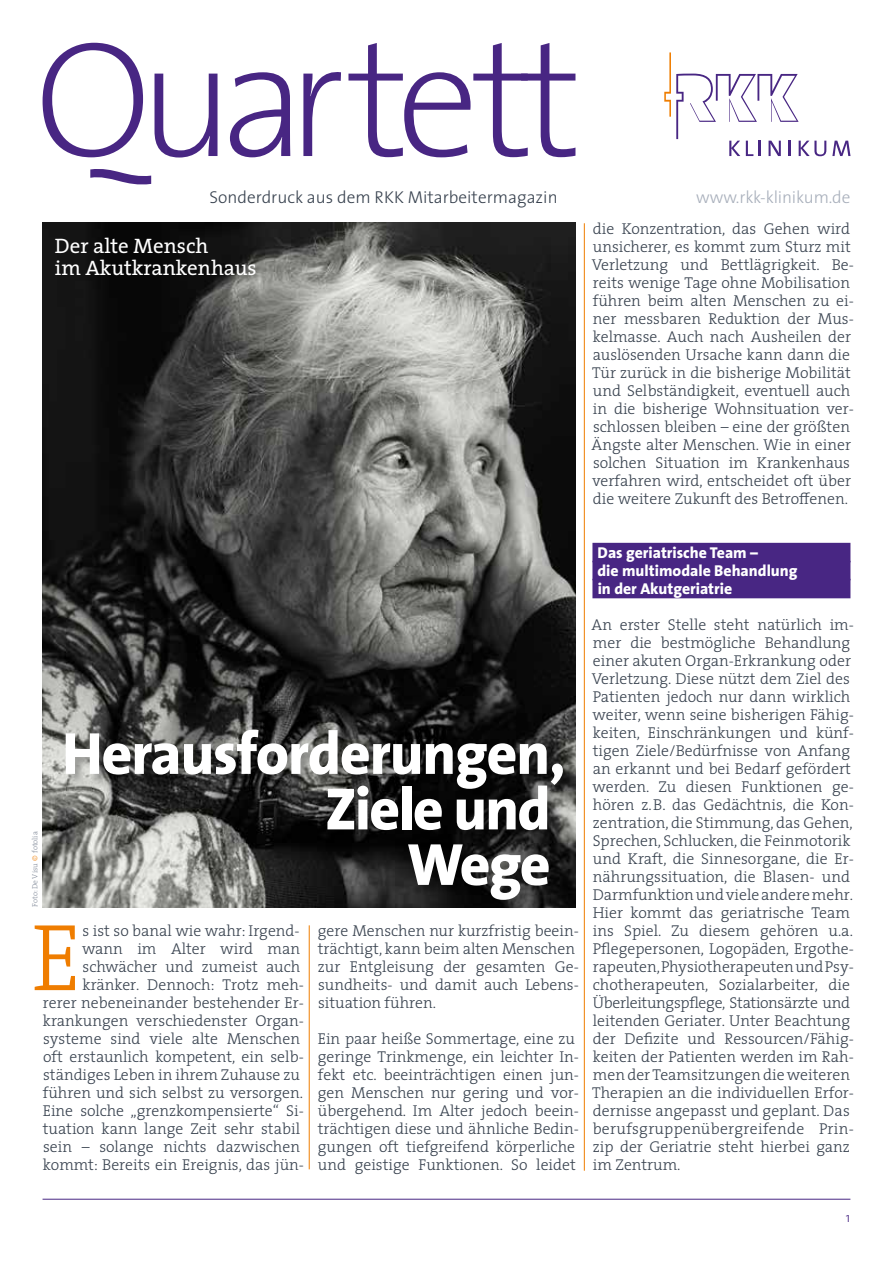
<style>
.page{position:relative;width:893px;height:1263px;background:#fff}
.page>*{position:absolute;margin:0;border:0;box-sizing:border-box;transform-origin:0 0}
.t1{font:200 165.75px "The Sans";letter-spacing:-.08em;color:#482683}
.t2{font:300 95.7px "The Serif";color:#ef7d00}
.t3{font:800 60px/55.5px "The Sans";letter-spacing:-.025em;color:#fff;text-align:right}
.t4{font:21px/22.5px "The Serif";color:#fff}
.t5{font:300 17.25px "The Sans";color:#37414e}
.t6{font:300 17.25px "The Sans";letter-spacing:-.01em;color:#a8afbb}
.t7{font:300 15.75px/18px "The Serif";color:#37414e}
.t8{font:800 15.75px/18px "The Sans";color:#fff}
.t9{font:300 13.5px "The Sans";color:#482683}
.t10{font:300 7.5px "The Serif";color:#808998}
.s1{color:#ef7d00}
</style>
<div class="page">
<hr style="left:43px;top:1199px;width:807px;height:1px;background:#482683">
<hr style="left:309px;top:925px;width:1px;height:244px;background:#ef7d00">
<hr style="left:584px;top:223px;width:1px;height:948px;background:#ef7d00">
<div style="left:592px;top:543px;width:258px;height:19px;background:#482683"></div>
<div style="left:592px;top:561px;width:258px;height:19px;background:#482683"></div>
<div style="left:592px;top:579px;width:258px;height:19px;background:#482683"></div>
<svg style="left:832px;top:141px;width:18px;height:15px"></svg>
<svg style="left:664px;top:52px;width:162px;height:104px"></svg>
<img style="left:43px;top:222px;width:532px;height:685px">
<div style="left:66px;top:729px;width:508px;height:182px;background:#000;opacity:.3"></div>
<h1 class="t1" style="left:34px;top:-37px;width:549px">Quartett</h1>
<p class="t5" style="left:210px;top:183px;width:350px">Sonderdruck aus dem RKK Mitarbeitermagazin</p>
<h3 class="t4" style="left:55px;top:234px;width:203px">Der alte Mensch<br>im Akutkrankenhaus</h3>
<p class="t6" style="left:696px;top:183px;width:156px">www.rkk-klinikum.de</p>
<p class="t7" style="left:592px;top:219px;width:264px">die Konzentration, das Gehen wird unsicherer, es kommt zum Sturz mit Verletzung und Bettlägrigkeit. Be&shy;reits wenige Tage ohne Mobilisation führen beim alten Menschen zu ei&shy;ner messbaren Reduktion der Mus&shy;kelmasse. Auch nach Ausheilen der auslösenden Ursache kann dann die Tür zurück in die bisherige Mobilität und Selbständigkeit, eventuell auch in die bisherige Wohnsituation ver&shy;schlossen bleiben – eine der größten Ängste alter Menschen. Wie in einer solchen Situation im Krankenhaus verfahren wird, entscheidet oft über die weitere Zukunft des Betro≠enen.</p>
<p class="t10" style="left:29px;top:907px;width:77px;rotate:-90deg">Foto: De Visu <span class="s1">©</span> fotolia</p>
<h3 class="t3" style="left:62px;top:724px;width:505px">Herausforderungen,<br>Ziele und<br>Wege</h3>
<p class="t7" style="left:43px;top:921px;width:263px;text-align:right">s ist so banal wie wahr: Irgend&shy;wann im Alter wird man schwächer und zumeist auch kränker. Dennoch: Trotz meh-<br>rerer nebeneinander bestehender Er&shy;krankungen verschiedenster Organ&shy;systeme sind viele alte Menschen oft erstaunlich kompetent, ein selb&shy;ständiges Leben in ihrem Zuhause zu führen und sich selbst zu versorgen.<br>Eine solche „grenzkompensierte“ Si&shy;tuation kann lange Zeit sehr stabil sein – solange nichts dazwischen kommt: Bereits ein Ereignis, das jün-</p>
<p class="t7" style="left:318px;top:921px;width:263px">gere Menschen nur kurzfristig beein&shy;trächtigt, kann beim alten Menschen zur Entgleisung der gesamten Ge&shy;sundheits- und damit auch Lebens&shy;situation führen.</p>
<h2 class="t2" style="left:32px;top:879px;width:52px">E</h2>
<p class="t7" style="left:318px;top:1029px;width:263px">Ein paar heiße Sommertage, eine zu geringe Trinkmenge, ein leichter In&shy;fekt etc. beeinträchtigen einen jun&shy;gen Menschen nur gering und vor&shy;übergehend. Im Alter jedoch beein&shy;trächtigen diese und ähnliche Bedin&shy;gungen oft tiefgreifend körperliche und geistige Funktionen. So leidet</p>
<p class="t8" style="left:597px;top:543px;width:202px">Das geriatrische Team –<br>die multimodale Behandlung in der Akutgeriatrie</p>
<p class="t7" style="left:592px;top:615px;width:264px">An erster Stelle steht natürlich im&shy;mer die bestmögliche Behandlung einer akuten Organ-Erkrankung oder Verletzung. Diese nützt dem Ziel des Patienten jedoch nur dann wirklich weiter, wenn seine bisherigen Fähig&shy;keiten, Einschränkungen und künf&shy;tigen Ziele/Bedürfnisse von Anfang an erkannt und bei Bedarf gefördert werden. Zu diesen Funktionen ge&shy;hören z.B. das Gedächtnis, die Kon&shy;zentration, die Stimmung, das Gehen, Sprechen, Schlucken, die Feinmotorik und Kraft, die Sinnesorgane, die Er&shy;nährungssituation, die Blasen- und Darmfunktion und viele andere mehr.<br>Hier kommt das geriatrische Team ins Spiel. Zu diesem gehören u.a.<br>Pflegepersonen, Logopäden, Ergothe&shy;rapeuten, Physiotherapeuten und Psy&shy;chotherapeuten, Sozialarbeiter, die Überleitungspflege, Stationsärzte und leitenden Geriater. Unter Beachtung der Defizite und Ressourcen/Fähig&shy;keiten der Patienten werden im Rah&shy;men der Teamsitzungen die weiteren Therapien an die individuellen Erfor&shy;dernisse angepasst und geplant. Das berufsgruppenübergreifende Prin&shy;zip der Geriatrie steht hierbei ganz im Zentrum.</p>
<p class="t9" style="left:846px;top:1206px;width:6px">1</p>
</div>
